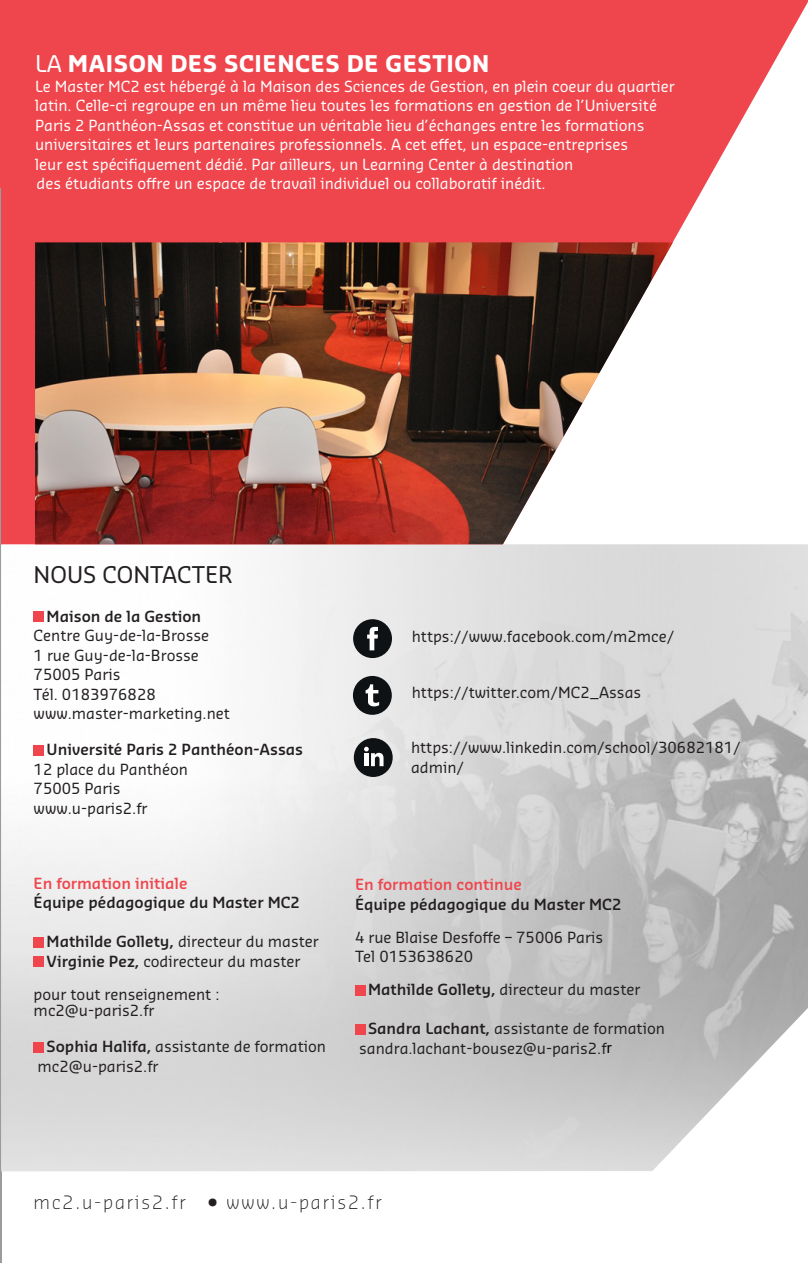
<style>
.page{position:relative;width:808px;height:1263px;background:#fff}
.page>*{position:absolute;margin:0;border:0;box-sizing:border-box;transform-origin:0 0}
.t1{font:700 22.5px "Sansa Pro";letter-spacing:.02em;color:#fff}
.t2{font:22.5px "Sansa Pro";color:#231f20}
.t3{font:300 18px "Sansa Pro";letter-spacing:.1em;color:#231f20}
.t4{font:15px/19.5px "Sansa Pro";color:#231f20}
.t5{font:15px/19.5px "Sansa Pro";color:#fff}
.t6{font:600 15px "Sansa Pro";color:#231f20}
.t7{font:600 15px "Sansa Pro";color:#ef464d}
.s1{font-weight:400}
.s2{font-weight:600}
.s3{font-family:"Arial";color:#000}
.s4{font-size:21px}
</style>
<div class="page">
<hr style="left:0;top:0;width:1px;height:1263px;background:#999b9e">
<div style="left:0;top:0;width:22px;height:187px;background:#ef464d"></div>
<img style="left:1px;top:544px;width:807px;height:627px">
<div style="left:34px;top:612px;width:10px;height:10px;background:#ef464d"></div>
<div style="left:34px;top:745px;width:10px;height:10px;background:#ef464d"></div>
<div style="left:34px;top:937px;width:10px;height:10px;background:#ef464d"></div>
<div style="left:34px;top:957px;width:10px;height:10px;background:#ef464d"></div>
<div style="left:34px;top:1042px;width:10px;height:10px;background:#ef464d"></div>
<svg style="left:1px;top:0;width:807px;height:544px;fill:#ef464d"></svg>
<img style="left:35px;top:242px;width:638px;height:302px">
<div style="left:355px;top:985px;width:10px;height:10px;background:#ef464d"></div>
<div style="left:355px;top:1024px;width:10px;height:10px;background:#ef464d"></div>
<div style="left:353px;top:619px;width:39px;height:39px;background:#0e1214;border-radius:50%"></div>
<svg style="left:367px;top:627px;width:11px;height:23px"></svg>
<div style="left:353px;top:676px;width:39px;height:39px;background:#0e1214;border-radius:50%"></div>
<svg style="left:366px;top:684px;width:13px;height:22px"></svg>
<div style="left:354px;top:738px;width:39px;height:39px;background:#0e1214;border-radius:50%"></div>
<svg style="left:364px;top:747px;width:19px;height:19px"></svg>
<h1 class="t1" style="left:35px;top:49px;width:456px"><span class="s1">LA</span> MAISON DES SCIENCES DE GESTION</h1>
<p class="t5" style="left:35px;top:76px;width:641px">Le Master MC2 est hébergé à la Maison des Sciences de Gestion, en plein coeur du quartier latin. Celle-ci regroupe en un même lieu toutes les formations en gestion de l’Université Paris 2 Panthéon-Assas et constitue un véritable lieu d’échanges entre les formations universitaires et leurs partenaires professionnels. A cet effet, un espace-entreprises<br>leur est spécifiquement dédié. Par ailleurs, un Learning Center à destination<br>des étudiants offre un espace de travail individuel ou collaboratif inédit.</p>
<h1 class="t2" style="left:34px;top:560px;width:201px">NOUS CONTACTER</h1>
<p class="t6" style="left:47px;top:606px;width:156px">Maison de la Gestion</p>
<p class="t4" style="left:34px;top:625px;width:198px">Centre Guy-de-la-Brosse<br>1 rue Guy-de-la-Brosse<br>75005 Paris<br>Tél. 0183976828 www.master-marketing.net</p>
<p class="t6" style="left:47px;top:740px;width:258px">Université Paris 2 Panthéon-Assas</p>
<p class="t4" style="left:34px;top:759px;width:156px">12 place du Panthéon<br>75005 Paris www.u-paris2.fr</p>
<p class="t7" style="left:34px;top:873px;width:155px">En formation initiale</p>
<p class="t6" style="left:34px;top:893px;width:268px">Équipe pédagogique du Master MC2</p>
<p class="t4" style="left:47px;top:931px;width:274px"><span class="s2">Mathilde Gollety,</span> directeur du master<br><span class="s2">Virginie Pez,</span> codirecteur du master</p>
<p class="t4" style="left:34px;top:985px;width:187px;line-height:16.5px">pour tout renseignement : mc2@u-paris2.fr</p>
<p class="t4" style="left:38px;top:1036px;width:290px;text-indent:9px"><span class="s2">Sophia Halifa,</span> assistante de formation mc2@u-paris2.fr</p>
<p class="t4" style="left:412px;top:626px;width:264px">https://www.facebook.com/m2mce/</p>
<p class="t4" style="left:412px;top:682px;width:231px">https://twitter.com/MC2_Assas</p>
<p class="t4" style="left:411px;top:738px;width:331px">https://www.linkedin.com/school/30682181/ admin/</p>
<p class="t7" style="left:355px;top:875px;width:168px">En formation continue</p>
<p class="t6" style="left:355px;top:894px;width:268px">Équipe pédagogique du Master MC2</p>
<p class="t4" style="left:355px;top:927px;width:250px">4 rue Blaise Desfoffe – 75006 Paris<br>Tel 0153638620</p>
<p class="t4" style="left:368px;top:979px;width:274px"><span class="s2">Mathilde Gollety,</span> directeur du master</p>
<p class="t4" style="left:359px;top:1018px;width:307px;text-indent:9px"><span class="s2">Sandra Lachant,</span> assistante de formation sandra.lachant-bousez@u-paris2.f<span class="s3">r</span></p>
<p class="t3" style="left:34px;top:1191px;width:350px">mc2.u-paris2.fr <span class="s4">•</span> www.u-paris2.fr</p>
</div>
